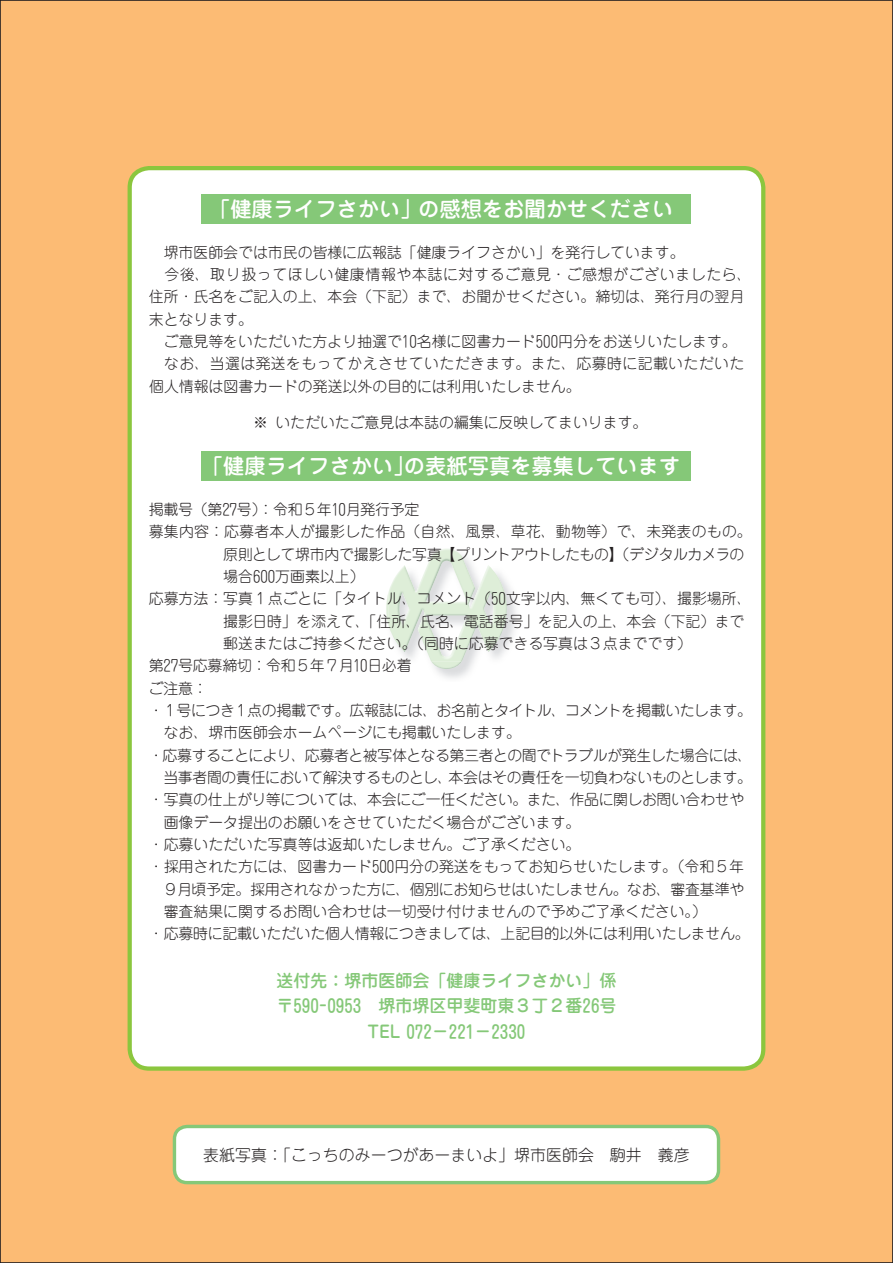
<style>
.page{position:relative;width:893px;height:1263px;background:#fcbb74}
.page>*{position:absolute;margin:0;border:0;box-sizing:border-box;transform-origin:0 0}
.t1{font:500 21.3px "Jun 34 Pro";color:#fff}
.t2{font:500 16.95px/25.5px "Jun 34 Pro";color:#85c878}
.t3{font:16.95px "S Jun Num 34";color:#85c878}
.t4{font:300 15.9px "Jun 101 Pro";color:#231f20}
.t5{font:300 14.85px "Jun 101 Pro";color:#231f20}
.t6{font:300 14.85px "Jun 101 Pro";letter-spacing:-.03em;color:#231f20}
.t7{font:300 14.85px "Jun 101 Pro";letter-spacing:-.025em;color:#231f20}
.t8{font:300 14.85px "Jun 101 Pro";letter-spacing:-.035em;color:#231f20}
.t9{font:300 14.85px "Jun 101 Pro";letter-spacing:-.02em;color:#231f20}
.t10{font:300 14.85px "Jun 101 Pro";letter-spacing:.045em;color:#231f20}
.t11{font:300 14.85px "Jun 101 Pro";letter-spacing:.03em;color:#231f20}
.s1{font-family:"S Jun Num 101";font-weight:400}
.s2{font-family:"S Jun Num 34";font-weight:400}
.s3{font-family:"Jun 34 Pro";font-weight:500}
</style>
<div class="page">
<div style="left:174px;top:1126px;width:544px;height:56px;background:#fff;border-radius:13px"></div>
<div style="left:173px;top:1125px;width:547px;height:59px;border:3px solid #85c878;border-radius:13px"></div>
<div style="left:130px;top:168px;width:633px;height:900px;background:#fff;border-radius:20px"></div>
<div style="left:128px;top:166px;width:637px;height:905px;border:4px solid #8bc63e;border-radius:20px"></div>
<img style="left:386px;top:548px;width:74px;height:78px">
<img style="left:431px;top:580px;width:76px;height:89px">
<img style="left:389px;top:554px;width:111px;height:108px">
<div style="left:202px;top:194px;width:489px;height:29px;background:#85c878"></div>
<div style="left:202px;top:451px;width:489px;height:30px;background:#85c878"></div>
<h1 class="t1" style="left:209px;top:192px;width:466px">「健康ライフさかい」の感想をお聞かせください</h1>
<p class="t5" style="left:164px;top:240px;width:522px">堺市医師会では市民の皆様に広報誌「健康ライフさかい」を発行しています。</p>
<p class="t10" style="left:164px;top:263px;width:589px">今後、取り扱ってほしい健康情報や本誌に対するご意見・ご感想がございましたら、</p>
<p class="t5" style="left:149px;top:285px;width:597px">住所・氏名をご記入の上、本会（下記）まで、お聞かせください。締切は、発行月の翌月</p>
<p class="t5" style="left:149px;top:307px;width:106px">末となります。</p>
<p class="t5" style="left:164px;top:330px;width:574px">ご意見等をいただいた方より抽選で<span class="s1">10</span>名様に図書カード<span class="s1">500</span>円分をお送りいたします。</p>
<p class="t11" style="left:164px;top:352px;width:582px">なお、当選は発送をもってかえさせていただきます。また、応募時に記載いただいた</p>
<p class="t5" style="left:149px;top:374px;width:433px">個人情報は図書カードの発送以外の目的には利用いたしません。</p>
<p class="t5" style="left:253px;top:410px;width:396px">※ いただいたご意見は本誌の編集に反映してまいります。</p>
<h1 class="t1" style="left:202px;top:449px;width:480px">「健康ライフさかい」の表紙写真を募集しています</h1>
<p class="t5" style="left:149px;top:498px;width:272px">掲載号（第<span class="s1">27</span>号）：令和５年<span class="s1">10</span>月発行予定</p>
<p class="t5" style="left:149px;top:520px;width:604px">募集内容：応募者本人が撮影した作品（自然、風景、草花、動物等）で、未発表のもの。</p>
<p class="t7" style="left:223px;top:542px;width:523px">原則として堺市内で撮影した写真【プリントアウトしたもの】（デジタルカメラの</p>
<p class="t5" style="left:223px;top:565px;width:143px">場合<span class="s1">600</span>万画素以上）</p>
<p class="t5" style="left:149px;top:587px;width:604px">応募方法：写真１点ごとに「タイトル、コメント（<span class="s1">50</span>文字以内、無くても可）、撮影場所、</p>
<p class="t5" style="left:223px;top:609px;width:523px">撮影日時」を添えて、「住所、氏名、電話番号」を記入の上、本会（下記）まで</p>
<p class="t5" style="left:223px;top:632px;width:470px">郵送またはご持参ください。（同時に応募できる写真は３点までです）</p>
<p class="t5" style="left:149px;top:654px;width:264px">第<span class="s1">27</span>号応募締切：令和５年７月<span class="s1">10</span>日必着</p>
<p class="t5" style="left:149px;top:676px;width:60px">ご注意：</p>
<p class="t6" style="left:149px;top:698px;width:605px">・１号につき１点の掲載です。広報誌には、お名前とタイトル、コメントを掲載いたします。</p>
<p class="t5" style="left:164px;top:721px;width:359px">なお、堺市医師会ホームページにも掲載いたします。</p>
<p class="t8" style="left:149px;top:743px;width:605px">・応募することにより、応募者と被写体となる第三者との間でトラブルが発生した場合には、</p>
<p class="t6" style="left:164px;top:765px;width:590px">当事者間の責任において解決するものとし、本会はその責任を一切負わないものとします。</p>
<p class="t9" style="left:149px;top:788px;width:597px">・写真の仕上がり等については、本会にご一任ください。また、作品に関しお問い合わせや</p>
<p class="t5" style="left:164px;top:810px;width:418px">画像データ提出のお願いをさせていただく場合がございます。</p>
<p class="t5" style="left:149px;top:832px;width:433px">・応募いただいた写真等は返却いたしません。ご了承ください。</p>
<p class="t5" style="left:149px;top:855px;width:597px">・採用された方には、図書カード<span class="s1">500</span>円分の発送をもってお知らせいたします。（令和５年</p>
<p class="t7" style="left:163px;top:877px;width:583px">９月頃予定。採用されなかった方に、個別にお知らせはいたしません。なお、審査基準や</p>
<p class="t5" style="left:164px;top:899px;width:545px">審査結果に関するお問い合わせは一切受け付けませんので予めご了承ください。）</p>
<p class="t5" style="left:149px;top:922px;width:602px">・応募時に記載いただいた個人情報につきましては、上記目的以外には利用いたしません。</p>
<p class="t2" style="left:276px;top:966px;width:342px">送付先：堺市医師会「健康ライフさかい」係〒<span class="s2">590</span>－<span class="s2">0953</span> 堺市堺区甲斐町東３丁２番<span class="s2">26</span>号</p>
<p class="t3" style="left:368px;top:1022px;width:159px"><span class="s3">TEL</span> 072<span class="s3">－</span>221<span class="s3">－</span>2330</p>
<p class="t4" style="left:203px;top:1142px;width:488px">表紙写真：「こっちのみーつがあーまいよ」堺市医師会　駒井　義彦</p>
</div>
